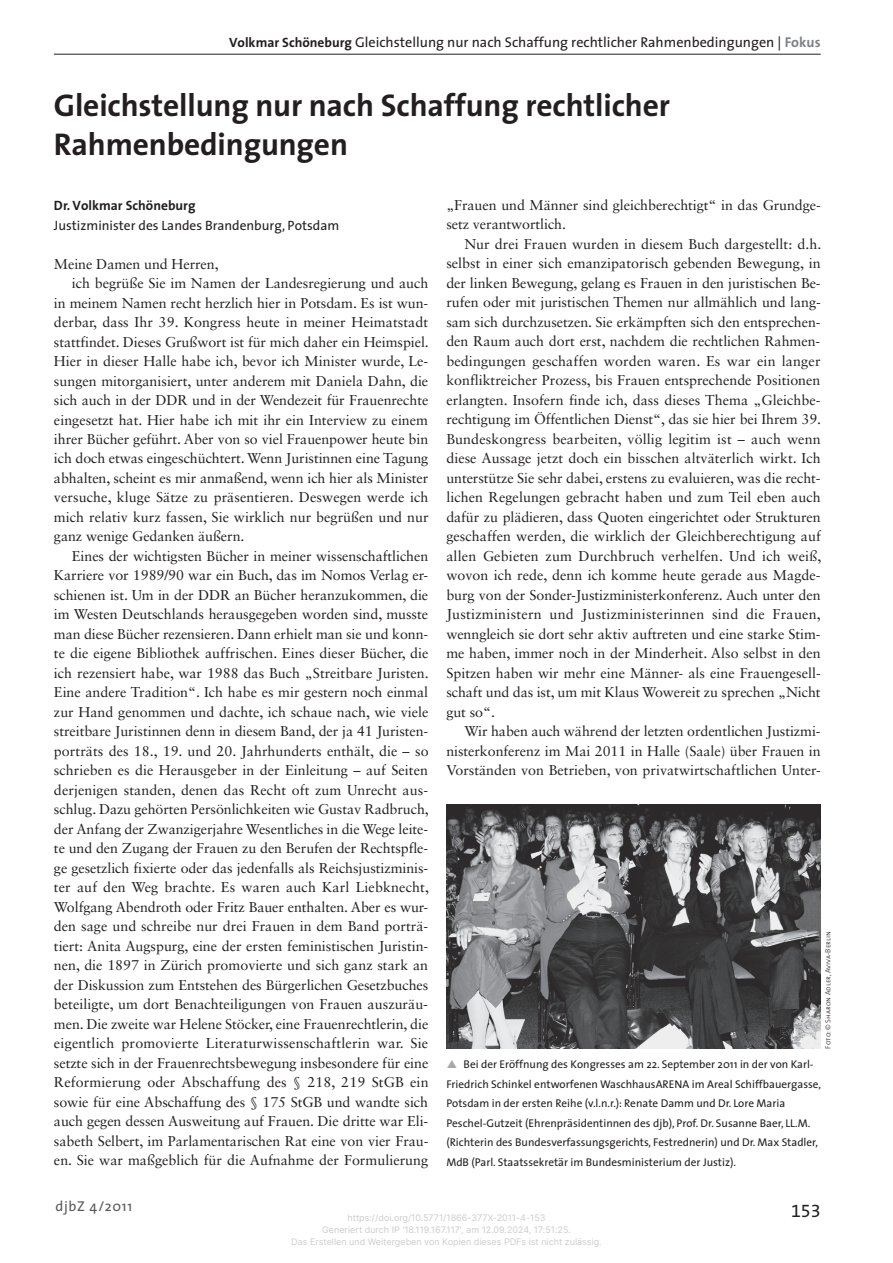
<style>
.page{position:relative;width:893px;height:1263px;background:#fff}
.page>*{position:absolute;margin:0;border:0;box-sizing:border-box;transform-origin:0 0}
.t1{font:31.5px/39px "The Sans 7 Bold Plain";letter-spacing:-.005em;color:#231f20}
.t2{font:18px "The Sans 5 Regular Expert";color:#231f20}
.t3{font:14.25px/19.5px "Sabon LT Std";letter-spacing:-.005em;color:#231f20;text-align:justify}
.t4{font:14.25px "The Sans 5";color:#231f20}
.t5{font:14.25px "Sabon LT Std";letter-spacing:.015em;color:#231f20}
.t6{font:14.25px "The Sans 5";letter-spacing:.05em;color:#57585a}
.t7{font:13.5px "The Sans 5";color:#231f20}
.t8{font:13.5px "The Sans 7 Bold Plain";color:#231f20}
.t9{font:11.25px/19.5px "The Sans 5";color:#231f20}
.t10{font:9px/12px "Inter";color:#ccc;text-align:center}
.t11{font:7.5px "The Sans 3 Light Caps";color:#231f20}
.s1{font-family:"The Sans 7 Bold Plain";font-size:13.5px}
.s2{font-family:"The Sans 7 Bold Plain";color:#808285}
</style>
<div class="page">
<hr style="left:54px;top:54px;width:767px;height:1px;background:#231f20">
<img style="left:446px;top:804px;width:375px;height:245px">
<p class="t4" style="left:229px;top:30px;width:593px"><span class="s1">Volkmar Schöneburg</span> Gleichstellung nur nach Schaffung rechtlicher Rahmenbedingungen | <span class="s2">Fokus</span></p>
<h1 class="t1" style="left:54px;top:85px;width:617px">Gleichstellung nur nach Schaffung rechtlicher<br>Rahmenbedingungen</h1>
<p class="t8" style="left:54px;top:194px;width:143px">Dr. Volkmar Schöneburg</p>
<p class="t7" style="left:54px;top:214px;width:287px">Justizminister des Landes Brandenburg, Potsdam</p>
<p class="t3" style="left:54px;top:254px;width:166px">Meine Damen und Herren,</p>
<p class="t3" style="left:72px;top:273px;width:358px">ich begrüße Sie im Namen der Landesregierung und auch</p>
<p class="t3" style="left:54px;top:293px;width:376px">in meinem Namen recht herzlich hier in Potsdam. Es ist wun-</p>
<p class="t3" style="left:54px;top:312px;width:376px">derbar, dass Ihr 39. Kongress heute in meiner Heimatstadt</p>
<p class="t3" style="left:54px;top:332px;width:376px">stattfindet. Dieses Grußwort ist für mich daher ein Heimspiel.</p>
<p class="t3" style="left:54px;top:351px;width:376px">Hier in dieser Halle habe ich, bevor ich Minister wurde, Le-</p>
<p class="t3" style="left:54px;top:371px;width:376px">sungen mitorganisiert, unter anderem mit Daniela Dahn, die</p>
<p class="t3" style="left:54px;top:390px;width:376px">sich auch in der DDR und in der Wendezeit für Frauenrechte</p>
<p class="t3" style="left:54px;top:410px;width:376px">eingesetzt hat. Hier habe ich mit ihr ein Interview zu einem</p>
<p class="t3" style="left:54px;top:429px;width:376px">ihrer Bücher geführt. Aber von so viel Frauenpower heute bin</p>
<p class="t3" style="left:54px;top:449px;width:376px">ich doch etwas eingeschüchtert. Wenn Juristinnen eine Tagung</p>
<p class="t3" style="left:54px;top:468px;width:376px">abhalten, scheint es mir anmaßend, wenn ich hier als Minister</p>
<p class="t3" style="left:54px;top:488px;width:376px">versuche, kluge Sätze zu präsentieren. Deswegen werde ich</p>
<p class="t3" style="left:54px;top:507px;width:376px">mich relativ kurz fassen, Sie wirklich nur begrüßen und nur</p>
<p class="t3" style="left:54px;top:527px;width:192px">ganz wenige Gedanken äußern.</p>
<p class="t3" style="left:72px;top:546px;width:358px">Eines der wichtigsten Bücher in meiner wissenschaftlichen</p>
<p class="t3" style="left:54px;top:566px;width:376px">Karriere vor 1989/90 war ein Buch, das im Nomos Verlag er-</p>
<p class="t3" style="left:54px;top:585px;width:376px">schienen ist. Um in der DDR an Bücher heranzukommen, die</p>
<p class="t3" style="left:54px;top:605px;width:376px">im Westen Deutschlands herausgegeben worden sind, musste</p>
<p class="t3" style="left:54px;top:624px;width:376px">man diese Bücher rezensieren. Dann erhielt man sie und konn-</p>
<p class="t3" style="left:54px;top:644px;width:376px">te die eigene Bibliothek auffrischen. Eines dieser Bücher, die</p>
<p class="t3" style="left:54px;top:663px;width:376px">ich rezensiert habe, war 1988 das Buch „Streitbare Juristen.</p>
<p class="t3" style="left:54px;top:683px;width:376px">Eine andere Tradition“. Ich habe es mir gestern noch einmal</p>
<p class="t3" style="left:54px;top:702px;width:376px">zur Hand genommen und dachte, ich schaue nach, wie viele</p>
<p class="t3" style="left:54px;top:721px;width:376px">streitbare Juristinnen denn in diesem Band, der ja 41 Juristen-</p>
<p class="t3" style="left:54px;top:741px;width:376px">porträts des 18., 19. und 20. Jahrhunderts enthält, die – so</p>
<p class="t3" style="left:54px;top:760px;width:376px">schrieben es die Herausgeber in der Einleitung – auf Seiten</p>
<p class="t3" style="left:54px;top:780px;width:376px">derjenigen standen, denen das Recht oft zum Unrecht aus-</p>
<p class="t3" style="left:54px;top:799px;width:376px">schlug. Dazu gehörten Persönlichkeiten wie Gustav Radbruch,</p>
<p class="t3" style="left:54px;top:819px;width:376px">der Anfang der Zwanzigerjahre Wesentliches in die Wege leite-</p>
<p class="t3" style="left:54px;top:838px;width:376px">te und den Zugang der Frauen zu den Berufen der Rechtspfle-</p>
<p class="t3" style="left:54px;top:858px;width:376px">ge gesetzlich fixierte oder das jedenfalls als Reichsjustizminis-</p>
<p class="t3" style="left:54px;top:877px;width:376px">ter auf den Weg brachte. Es waren auch Karl Liebknecht,</p>
<p class="t3" style="left:54px;top:897px;width:376px">Wolfgang Abendroth oder Fritz Bauer enthalten. Aber es wur-</p>
<p class="t3" style="left:54px;top:916px;width:376px">den sage und schreibe nur drei Frauen in dem Band porträ-</p>
<p class="t3" style="left:54px;top:936px;width:376px">tiert: Anita Augspurg, eine der ersten feministischen Juristin-</p>
<p class="t3" style="left:54px;top:955px;width:376px">nen, die 1897 in Zürich promovierte und sich ganz stark an</p>
<p class="t3" style="left:54px;top:975px;width:376px">der Diskussion zum Entstehen des Bürgerlichen Gesetzbuches</p>
<p class="t3" style="left:54px;top:994px;width:376px">beteiligte, um dort Benachteiligungen von Frauen auszuräu-</p>
<p class="t3" style="left:54px;top:1014px;width:376px">men. Die zweite war Helene Stöcker, eine Frauenrechtlerin, die</p>
<p class="t5" style="left:54px;top:1035px;width:376px">eigentlich promovierte Literaturwissenschaftlerin war. Sie</p>
<p class="t3" style="left:54px;top:1053px;width:376px">setzte sich in der Frauenrechtsbewegung insbesondere für eine</p>
<p class="t3" style="left:54px;top:1072px;width:376px">Reformierung oder Abschaffung des § 218, 219 StGB ein</p>
<p class="t3" style="left:54px;top:1092px;width:376px">sowie für eine Abschaffung des § 175 StGB und wandte sich</p>
<p class="t3" style="left:54px;top:1111px;width:376px">auch gegen dessen Ausweitung auf Frauen. Die dritte war Eli-</p>
<p class="t3" style="left:54px;top:1131px;width:376px">sabeth Selbert, im Parlamentarischen Rat eine von vier Frau-</p>
<p class="t3" style="left:54px;top:1150px;width:376px">en. Sie war maßgeblich für die Aufnahme der Formulierung</p>
<p class="t3" style="left:446px;top:195px;width:376px">„Frauen und Männer sind gleichberechtigt“ in das Grundge&shy;setz verantwortlich.</p>
<p class="t3" style="left:446px;top:234px;width:377px;text-indent:18px">Nur drei Frauen wurden in diesem Buch dargestellt: d.h. selbst in einer sich emanzipatorisch gebenden Bewegung, in der linken Bewegung, gelang es Frauen in den juristischen Be&shy;rufen oder mit juristischen Themen nur allmählich und lang&shy;sam sich durchzusetzen. Sie erkämpften sich den entsprechen&shy;den Raum auch dort erst, nachdem die rechtlichen Rahmen&shy;bedingungen geschaffen worden waren. Es war ein langer konfliktreicher Prozess, bis Frauen entsprechende Positionen erlangten. Insofern finde ich, dass dieses Thema „Gleichbe&shy;rechtigung im Öffentlichen Dienst“, das sie hier bei Ihrem 39.<br>Bundeskongress bearbeiten, völlig legitim ist – auch wenn diese Aussage jetzt doch ein bisschen altväterlich wirkt. Ich unterstütze Sie sehr dabei, erstens zu evaluieren, was die recht&shy;lichen Regelungen gebracht haben und zum Teil eben auch dafür zu plädieren, dass Quoten eingerichtet oder Strukturen geschaffen werden, die wirklich der Gleichberechtigung auf allen Gebieten zum Durchbruch verhelfen. Und ich weiß, wovon ich rede, denn ich komme heute gerade aus Magde&shy;burg von der Sonder-Justizministerkonferenz. Auch unter den Justizministern und Justizministerinnen sind die Frauen, wenngleich sie dort sehr aktiv auftreten und eine starke Stim&shy;me haben, immer noch in der Minderheit. Also selbst in den Spitzen haben wir mehr eine Männer- als eine Frauengesell&shy;schaft und das ist, um mit Klaus Wowereit zu sprechen „Nicht gut so“.</p>
<p class="t3" style="left:446px;top:721px;width:376px;text-indent:18px">Wir haben auch während der letzten ordentlichen Justizmi&shy;nisterkonferenz im Mai 2011 in Halle (Saale) über Frauen in Vorständen von Betrieben, von privatwirtschaftlichen Unter-</p>
<p class="t11" style="left:822px;top:1048px;width:119px;rotate:-90deg">Foto: © Sharon Adler, Aviva-Berlin</p>
<p class="t9" style="left:446px;top:1054px;width:376px;text-indent:17px">Bei der Eröffnung des Kongresses am 22. September 2011 in der von Karl-Friedrich Schinkel entworfenen WaschhausARENA im Areal Schiffbauergasse, Potsdam in der ersten Reihe (v.l.n.r.): Renate Damm und Dr. Lore Maria Peschel-Gutzeit (Ehrenpräsidentinnen des djb), Prof. Dr. Susanne Baer, LL.M. (Richterin des Bundesverfassungsgerichts, Festrednerin) und Dr. Max Stadler, MdB (Parl. Staatssekretär im Bundesministerium der Justiz).</p>
<p class="t6" style="left:55px;top:1194px;width:78px">djbZ 4/2011</p>
<p class="t10" style="left:291px;top:1212px;width:312px">https://doi.org/10.5771/1866-377X-2011-4-153<br>Generiert durch IP '18.119.167.117', am 12.09.2024, 17:51:25.<br>Das Erstellen und Weitergeben von Kopien dieses PDFs ist nicht zulässig.</p>
<p class="t2" style="left:791px;top:1195px;width:31px">153</p>
</div>
